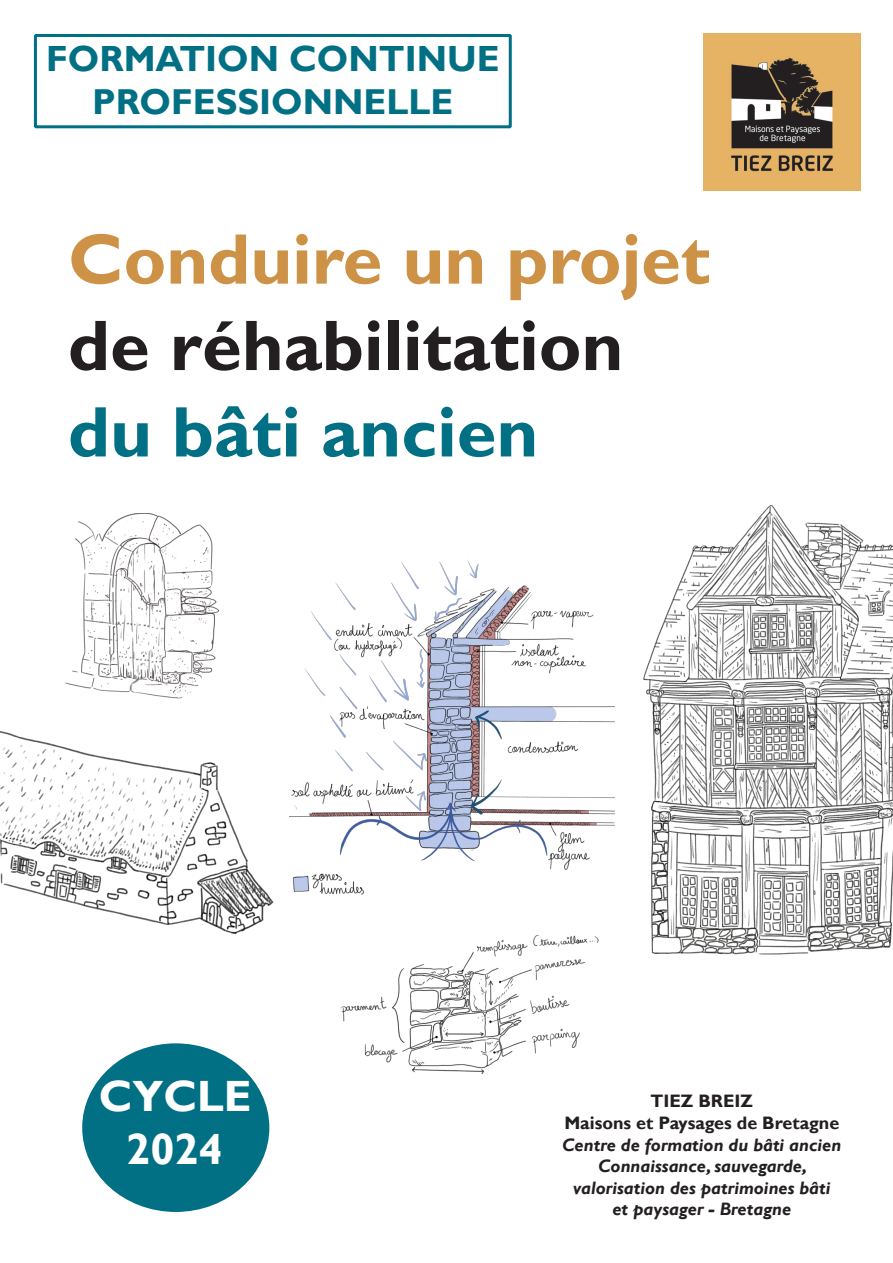
<style>
.page{position:relative;width:893px;height:1263px;background:#fff}
.page>*{position:absolute;margin:0;border:0;box-sizing:border-box;transform-origin:0 0}
.t1{font:700 72px "Gill Sans";color:#ce9246}
.t2{font:700 72px "Gill Sans";color:#231f20}
.t3{font:700 72px "Gill Sans";color:#017084}
.TEXTE{font:700 43.8px "Gill Sans";color:#fff}
.TEXTE-2{font:700 36.3px "Gill Sans";color:#017084}
.TEXTE-3{font:700 36px "Gill Sans";color:#017084}
.t4{font:italic 700 18px "Gill Sans";color:#231f20}
.t5{font:700 18px "Gill Sans";color:#231f20}
</style>
<div class="page">
<div style="left:34px;top:34px;width:478px;height:94px;border:3px solid #017084"></div>
<div style="left:82px;top:1043px;width:187px;height:169px;background:#017084;border-radius:50%"></div>
<img style="left:643px;top:505px;width:250px;height:450px">
<img style="left:340px;top:934px;width:259px;height:140px">
<img style="left:289px;top:559px;width:326px;height:336px">
<img style="left:0;top:730px;width:274px;height:204px">
<img style="left:65px;top:513px;width:154px;height:186px">
<img style="left:703px;top:33px;width:158px;height:158px">
<p class="TEXTE-2" style="left:46px;top:37px;width:455px">FORMATION CONTINUE</p>
<p class="TEXTE-3" style="left:92px;top:80px;width:363px">PROFESSIONNELLE</p>
<p class="t1" style="left:68px;top:216px;width:643px">Conduire un projet</p>
<p class="t2" style="left:68px;top:302px;width:557px">de réhabilitation</p>
<p class="t3" style="left:68px;top:389px;width:472px">du bâti ancien</p>
<p class="TEXTE" style="left:99px;top:1070px;width:155px">CYCLE</p>
<p class="TEXTE" style="left:126px;top:1122px;width:98px">2024</p>
<p class="t5" style="left:650px;top:1090px;width:104px">TIEZ BREIZ</p>
<p class="t5" style="left:564px;top:1112px;width:276px">Maisons et Paysages de Bretagne</p>
<p class="t4" style="left:562px;top:1134px;width:281px">Centre de formation du bâti ancien</p>
<p class="t4" style="left:598px;top:1156px;width:211px">Connaissance, sauvegarde,</p>
<p class="t4" style="left:573px;top:1177px;width:259px">valorisation des patrimoines bâti</p>
<p class="t4" style="left:612px;top:1199px;width:180px">et paysager - Bretagne</p>
</div>
